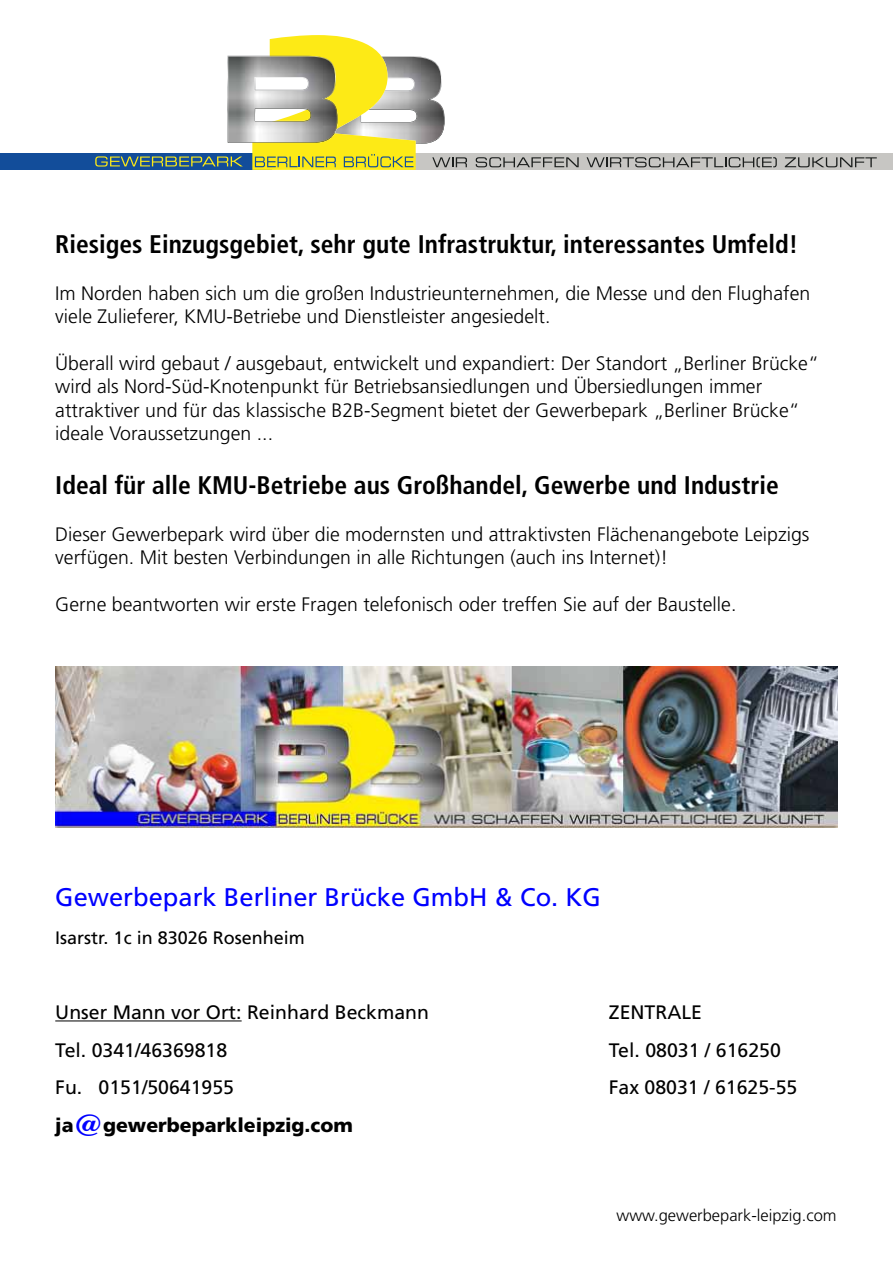
<style>
.page{position:relative;width:893px;height:1263px;background:#fff}
.page>*{position:absolute;margin:0;border:0;box-sizing:border-box;transform-origin:0 0}
.t1{font:700 condensed 25.5px "Frutiger";color:#000}
.t2{font:25.5px "Frutiger";color:#00f}
.t3{font:300 19.5px/23.4px "Frutiger";color:#000}
.t4{font:19.5px "Frutiger";color:#000}
.t5{font:900 19.5px "Frutiger";color:#000}
.t6{font:18px "Frutiger";color:#000}
.t7{font:300 16.5px "Frutiger";color:#000}
.s1{font-family:"Times";font-weight:700;font-size:31.5px;color:#00f}
</style>
<div class="page">
<div style="left:0;top:153px;width:271px;height:17px;background:#124d9a"></div>
<div style="left:395px;top:153px;width:498px;height:17px;background:#c7c6c3"></div>
<svg style="left:476px;top:157px;width:103px;height:10px"></svg>
<svg style="left:587px;top:157px;width:190px;height:10px"></svg>
<svg style="left:785px;top:157px;width:92px;height:10px"></svg>
<svg style="left:95px;top:35px;width:372px;height:135px"></svg>
<hr style="left:55px;top:1020px;width:187px;height:1px;background:#000">
<img style="left:55px;top:667px;width:783px;height:160px">
<h1 class="t1" style="left:55px;top:229px;width:744px">Riesiges Einzugsgebiet, sehr gute Infrastruktur, interessantes Umfeld!</h1>
<p class="t3" style="left:55px;top:281px;width:756px">Im Norden haben sich um die großen Industrieunternehmen, die Messe und den Flughafen viele Zulieferer, KMU-Betriebe und Dienstleister angesiedelt.</p>
<p class="t3" style="left:55px;top:352px;width:765px">Überall wird gebaut / ausgebaut, entwickelt und expandiert: Der Standort „Berliner Brücke“ wird als Nord-Süd-Knotenpunkt für Betriebsansiedlungen und Übersiedlungen immer attraktiver und für das klassische B2B-Segment bietet der Gewerbepark „Berliner Brücke“ ideale Voraussetzungen ...</p>
<h1 class="t1" style="left:55px;top:470px;width:725px">Ideal für alle KMU-Betriebe aus Großhandel, Gewerbe und Industrie</h1>
<p class="t3" style="left:55px;top:523px;width:756px">Dieser Gewerbepark wird über die modernsten und attraktivsten Flächenangebote Leipzigs verfügen. Mit besten Verbindungen in alle Richtungen (auch ins Internet)!</p>
<p class="t3" style="left:55px;top:593px;width:683px">Gerne beantworten wir erste Fragen telefonisch oder treffen Sie auf der Baustelle.</p>
<h1 class="t2" style="left:55px;top:883px;width:547px">Gewerbepark Berliner Brücke GmbH &amp; Co. KG</h1>
<p class="t6" style="left:55px;top:927px;width:251px">Isarstr. 1c in 83026 Rosenheim</p>
<p class="t4" style="left:55px;top:1001px;width:375px">Unser Mann vor Ort: Reinhard Beckmann</p>
<p class="t4" style="left:609px;top:1001px;width:95px">ZENTRALE</p>
<p class="t4" style="left:55px;top:1038px;width:174px">Tel. 0341/46369818</p>
<p class="t4" style="left:609px;top:1038px;width:174px">Tel. 08031 / 616250</p>
<p class="t4" style="left:55px;top:1076px;width:180px">Fu. 0151/50641955</p>
<p class="t4" style="left:609px;top:1076px;width:190px">Fax 08031 / 61625-55</p>
<p class="t5" style="left:55px;top:1113px;width:299px">ja<span class="s1">@</span>gewerbeparkleipzig.com</p>
<p class="t7" style="left:617px;top:1205px;width:222px">www.gewerbepark-leipzig.com</p>
</div>
